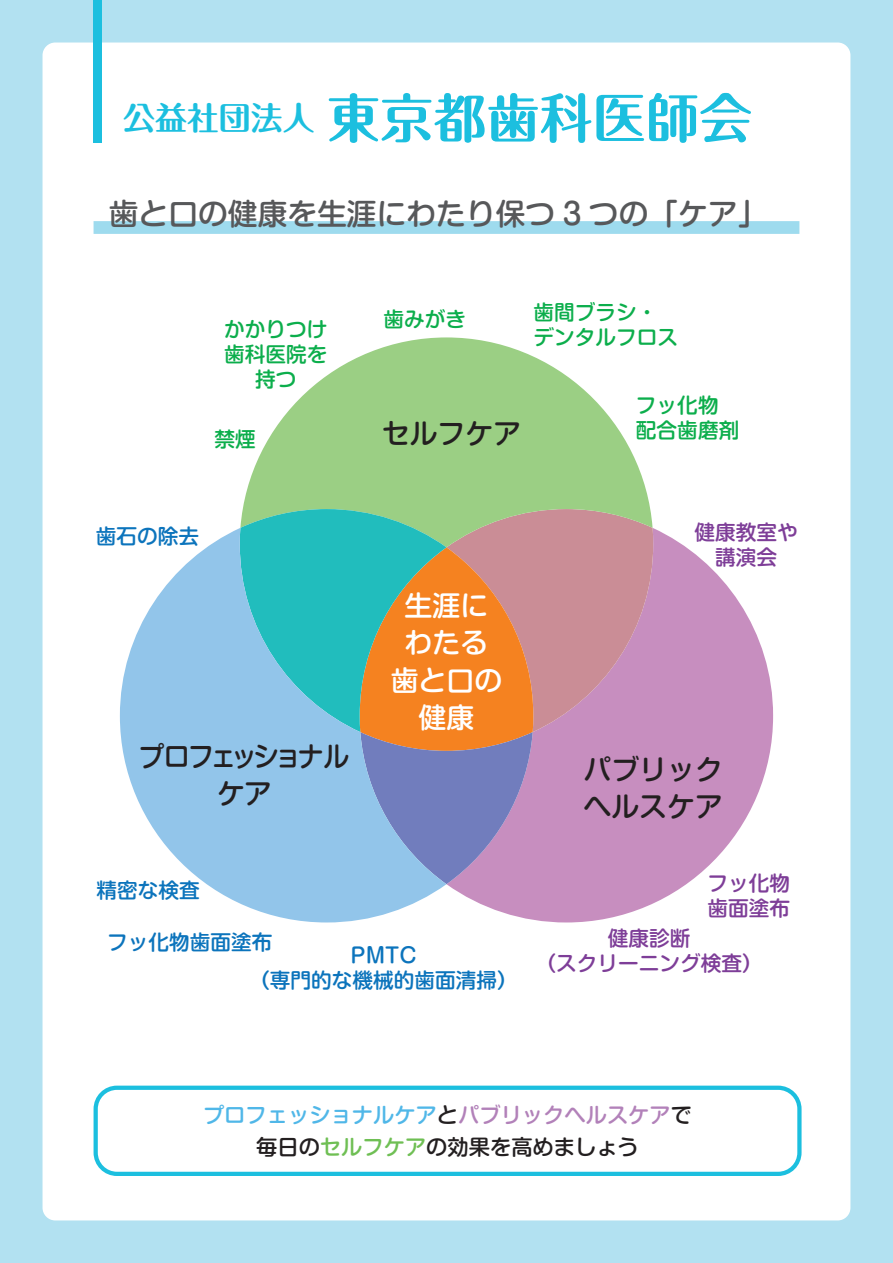
<style>
.page{position:relative;width:893px;height:1263px;background:#b2e1f1}
.page>*{position:absolute;margin:0;border:0;box-sizing:border-box;transform-origin:0 0}
.t1{font:700 53.1px "Maru Fo Pro";color:#1cbfdf}
.t2{font:500 29.7px "Shin M Go Pr 6 N";color:#57585a}
.t3{font:500 27.9px/37.2px "Shin M Go Pr 6 N";color:#231f20}
.t4{font:500 27.9px/37.2px "Shin M Go Pr 6 N";color:#fff;text-align:center}
.t5{font:500 27.9px/37.2px "Shin M Go Pr 6 N";letter-spacing:-.13em;color:#231f20;text-align:center;scale:.93 1}
.t6{font:500 21.3px/32px "Shin M Go Pr 6 N";color:#231f20;text-align:center}
.t7{font:500 20.7px/24.8px "Shin M Go Pr 6 N";color:#0cae4c}
.t8{font:500 20.7px/24.8px "Shin M Go Pr 6 N";color:#0c74bc;text-align:center}
.t9{font:500 20.7px/24.8px "Shin M Go Pr 6 N";color:#7e3e98;text-align:center}
.s1{color:#50b7e8}
.s2{color:#b281b9}
.s3{color:#6fbf54}
</style>
<div class="page">
<div style="left:43px;top:43px;width:807px;height:1177px;background:#fff;border-radius:13px"></div>
<svg style="left:446px;top:528px;width:327px;height:394px;fill:#c78ebf"></svg>
<svg style="left:533px;top:547px;width:120px;height:185px;fill:#ca8d96"></svg>
<svg style="left:242px;top:337px;width:411px;height:210px;fill:#9bcf84"></svg>
<svg style="left:446px;top:547px;width:87px;height:337px"></svg>
<svg style="left:240px;top:509px;width:206px;height:19px;fill:#21bdbd"></svg>
<svg style="left:120px;top:528px;width:326px;height:394px;fill:#92c5ea"></svg>
<div style="left:94px;top:221px;width:705px;height:13px;background:#9edbee"></div>
<div style="left:94px;top:1085px;width:707px;height:91px;border:4px solid #1cbfdf;border-radius:21px"></div>
<div style="left:94px;top:0;width:8px;height:142px;background:#1cbfdf"></div>
<h1 class="t1" style="left:123px;top:76px;width:630px"><sup>公益社団法人</sup>東京都歯科医師会</h1>
<h2 class="t2" style="left:109px;top:190px;width:660px">歯と口の健康を生涯にわたり保つ 3 つの「ケア」</h2>
<p class="t7" style="left:224px;top:316px;width:105px;text-align:center">かかりつけ歯科医院を持つ</p>
<p class="t7" style="left:214px;top:426px;width:43px">禁煙</p>
<p class="t7" style="left:383px;top:306px;width:84px">歯みがき</p>
<p class="t7" style="left:533px;top:299px;width:146px">歯間ブラシ・デンタルフロス</p>
<h3 class="t3" style="left:382px;top:413px;width:141px">セルフケア</h3>
<p class="t7" style="left:636px;top:392px;width:105px">フッ化物配合歯磨剤</p>
<p class="t8" style="left:96px;top:522px;width:105px">歯石の除去</p>
<h3 class="t5" style="left:138px;top:737px;width:228px">プロフェッショナルケア</h3>
<p class="t8" style="left:96px;top:876px;width:105px">精密な検査</p>
<h3 class="t4" style="left:391px;top:586px;width:113px">生涯にわたる歯と口の健康</h3>
<p class="t8" style="left:107px;top:929px;width:167px">フッ化物歯面塗布</p>
<p class="t8" style="left:249px;top:942px;width:270px">PMTC<br>（専門的な機械的歯面清掃）</p>
<p class="t9" style="left:694px;top:519px;width:105px">健康教室や講演会</p>
<h3 class="t3" style="left:583px;top:749px;width:141px">パブリックヘルスケア</h3>
<p class="t9" style="left:707px;top:870px;width:84px;text-align:left">フッ化物歯面塗布</p>
<p class="t9" style="left:535px;top:925px;width:229px">健康診断<br>（スクリーニング検査）</p>
<p class="t6" style="left:203px;top:1098px;width:490px"><span class="s1">プロフェッショナルケア</span>と<span class="s2">パブリックヘルスケア</span>で毎日の<span class="s3">セルフケア</span>の効果を高めましょう</p>
</div>
